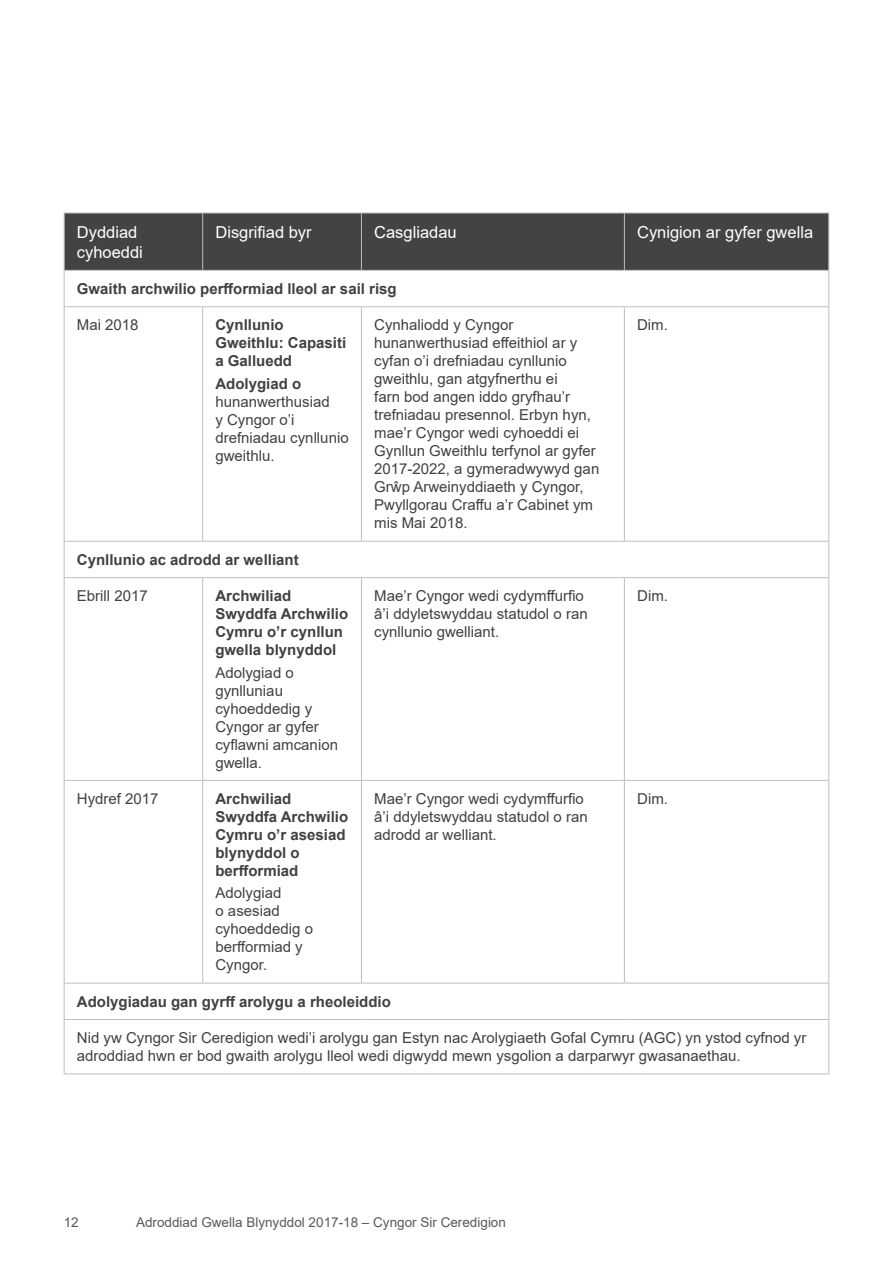
<style>
.page{position:relative;width:893px;height:1263px;background:#fff}
.page>*{position:absolute;margin:0;border:0;box-sizing:border-box;transform-origin:0 0}
.t1{font:16.5px/19.8px "Arial";color:#fff}
.t2{font:15px/18px "Arial";color:#414042}
.t3{font:700 15px/18px "Arial";color:#414042}
.t4{font:13.5px "Arial";color:#58595b}
</style>
<div class="page">
<div style="left:65px;top:214px;width:763px;height:56px;background:#434343"></div>
<svg style="left:65px;top:307px;width:763px;height:676px"></svg>
<hr style="left:64px;top:213px;width:139px;height:1px;background:#bcbec0">
<hr style="left:64px;top:213px;width:1px;height:57px;background:#bcbec0">
<hr style="left:203px;top:213px;width:158px;height:1px;background:#bcbec0">
<hr style="left:202px;top:213px;width:1px;height:57px;background:#bcbec0">
<hr style="left:361px;top:213px;width:263px;height:1px;background:#bcbec0">
<hr style="left:361px;top:213px;width:1px;height:57px;background:#bcbec0">
<hr style="left:624px;top:213px;width:205px;height:1px;background:#bcbec0">
<hr style="left:624px;top:213px;width:1px;height:57px;background:#bcbec0">
<hr style="left:828px;top:213px;width:1px;height:57px;background:#bcbec0">
<hr style="left:64px;top:270px;width:139px;height:1px;background:#bcbec0">
<hr style="left:64px;top:271px;width:1px;height:35px;background:#bcbec0">
<hr style="left:203px;top:270px;width:158px;height:1px;background:#bcbec0">
<hr style="left:361px;top:270px;width:263px;height:1px;background:#bcbec0">
<hr style="left:624px;top:270px;width:205px;height:1px;background:#bcbec0">
<hr style="left:828px;top:271px;width:1px;height:35px;background:#bcbec0">
<hr style="left:64px;top:306px;width:139px;height:1px;background:#bcbec0">
<hr style="left:64px;top:307px;width:1px;height:234px;background:#bcbec0">
<hr style="left:203px;top:306px;width:158px;height:1px;background:#bcbec0">
<hr style="left:202px;top:307px;width:1px;height:234px;background:#bcbec0">
<hr style="left:361px;top:306px;width:263px;height:1px;background:#bcbec0">
<hr style="left:361px;top:307px;width:1px;height:234px;background:#bcbec0">
<hr style="left:624px;top:306px;width:205px;height:1px;background:#bcbec0">
<hr style="left:624px;top:307px;width:1px;height:234px;background:#bcbec0">
<hr style="left:828px;top:307px;width:1px;height:234px;background:#bcbec0">
<hr style="left:64px;top:541px;width:139px;height:1px;background:#bcbec0">
<hr style="left:64px;top:542px;width:1px;height:35px;background:#bcbec0">
<hr style="left:203px;top:541px;width:158px;height:1px;background:#bcbec0">
<hr style="left:361px;top:541px;width:263px;height:1px;background:#bcbec0">
<hr style="left:624px;top:541px;width:205px;height:1px;background:#bcbec0">
<hr style="left:828px;top:542px;width:1px;height:35px;background:#bcbec0">
<hr style="left:64px;top:577px;width:139px;height:1px;background:#bcbec0">
<hr style="left:64px;top:578px;width:1px;height:202px;background:#bcbec0">
<hr style="left:203px;top:577px;width:158px;height:1px;background:#bcbec0">
<hr style="left:202px;top:578px;width:1px;height:202px;background:#bcbec0">
<hr style="left:361px;top:577px;width:263px;height:1px;background:#bcbec0">
<hr style="left:361px;top:578px;width:1px;height:202px;background:#bcbec0">
<hr style="left:624px;top:577px;width:205px;height:1px;background:#bcbec0">
<hr style="left:624px;top:578px;width:1px;height:202px;background:#bcbec0">
<hr style="left:828px;top:578px;width:1px;height:202px;background:#bcbec0">
<hr style="left:64px;top:780px;width:139px;height:1px;background:#bcbec0">
<hr style="left:64px;top:781px;width:1px;height:202px;background:#bcbec0">
<hr style="left:203px;top:780px;width:158px;height:1px;background:#bcbec0">
<hr style="left:202px;top:781px;width:1px;height:202px;background:#bcbec0">
<hr style="left:361px;top:780px;width:263px;height:1px;background:#bcbec0">
<hr style="left:361px;top:781px;width:1px;height:202px;background:#bcbec0">
<hr style="left:624px;top:780px;width:205px;height:1px;background:#bcbec0">
<hr style="left:624px;top:781px;width:1px;height:202px;background:#bcbec0">
<hr style="left:828px;top:781px;width:1px;height:202px;background:#bcbec0">
<hr style="left:64px;top:983px;width:139px;height:1px;background:#bcbec0">
<hr style="left:64px;top:983px;width:1px;height:36px;background:#bcbec0">
<hr style="left:203px;top:983px;width:158px;height:1px;background:#bcbec0">
<hr style="left:361px;top:983px;width:263px;height:1px;background:#bcbec0">
<hr style="left:624px;top:983px;width:205px;height:1px;background:#bcbec0">
<hr style="left:828px;top:983px;width:1px;height:36px;background:#bcbec0">
<hr style="left:64px;top:1019px;width:139px;height:1px;background:#bcbec0">
<hr style="left:64px;top:1020px;width:1px;height:53px;background:#bcbec0">
<hr style="left:203px;top:1019px;width:158px;height:1px;background:#bcbec0">
<hr style="left:361px;top:1019px;width:263px;height:1px;background:#bcbec0">
<hr style="left:624px;top:1019px;width:205px;height:1px;background:#bcbec0">
<hr style="left:828px;top:1020px;width:1px;height:53px;background:#bcbec0">
<hr style="left:64px;top:1073px;width:139px;height:1px;background:#bcbec0">
<hr style="left:203px;top:1073px;width:158px;height:1px;background:#bcbec0">
<hr style="left:361px;top:1073px;width:263px;height:1px;background:#bcbec0">
<hr style="left:624px;top:1073px;width:205px;height:1px;background:#bcbec0">
<p class="t1" style="left:77px;top:222px;width:68px">Dyddiad cyhoeddi</p>
<p class="t1" style="left:215px;top:222px;width:98px">Disgrifiad byr</p>
<p class="t1" style="left:374px;top:222px;width:84px">Casgliadau</p>
<p class="t1" style="left:637px;top:222px;width:178px">Cynigion ar gyfer gwella</p>
<p class="t3" style="left:77px;top:280px;width:321px">Gwaith archwilio perfformiad lleol ar sail risg</p>
<p class="t2" style="left:77px;top:316px;width:63px">Mai 2018</p>
<p class="t3" style="left:215px;top:316px;width:132px">Cynllunio<br>Gweithlu: Capasiti a Galluedd</p>
<p class="t3" style="left:215px;top:375px;width:87px">Adolygiad o</p>
<p class="t2" style="left:215px;top:392px;width:135px">hunanwerthusiad<br>y Cyngor o’i drefniadau cynllunio gweithlu.</p>
<p class="t2" style="left:374px;top:316px;width:227px">Cynhaliodd y Cyngor hunanwerthusiad effeithiol ar y cyfan o’i drefniadau cynllunio gweithlu, gan atgyfnerthu ei<br>farn bod angen iddo gryfhau’r trefniadau presennol. Erbyn hyn, mae’r Cyngor wedi cyhoeddi ei<br>Gynllun Gweithlu terfynol ar gyfer<br>2017-2022, a gymeradwywyd gan<br>Grŵp Arweinyddiaeth y Cyngor,<br>Pwyllgorau Craffu a’r Cabinet ym mis Mai 2018.</p>
<p class="t2" style="left:637px;top:316px;width:32px">Dim.</p>
<p class="t3" style="left:77px;top:551px;width:223px">Cynllunio ac adrodd ar welliant</p>
<p class="t2" style="left:77px;top:587px;width:72px">Ebrill 2017</p>
<p class="t3" style="left:215px;top:587px;width:134px">Archwiliad<br>Swyddfa Archwilio<br>Cymru o’r cynllun gwella blynyddol</p>
<p class="t2" style="left:215px;top:663px;width:124px">Adolygiad o gynlluniau cyhoeddedig y<br>Cyngor ar gyfer cyflawni amcanion gwella.</p>
<p class="t2" style="left:77px;top:790px;width:83px">Hydref 2017</p>
<p class="t3" style="left:215px;top:790px;width:134px">Archwiliad<br>Swyddfa Archwilio<br>Cymru o’r asesiad blynyddol o berfformiad</p>
<p class="t2" style="left:215px;top:884px;width:99px">Adolygiad<br>o asesiad cyhoeddedig o berfformiad y<br>Cyngor.</p>
<p class="t2" style="left:374px;top:587px;width:215px">Mae’r Cyngor wedi cydymffurfio â’i ddyletswyddau statudol o ran cynllunio gwelliant.</p>
<p class="t2" style="left:637px;top:587px;width:32px">Dim.</p>
<p class="t2" style="left:374px;top:790px;width:215px">Mae’r Cyngor wedi cydymffurfio â’i ddyletswyddau statudol o ran adrodd ar welliant.</p>
<p class="t2" style="left:637px;top:790px;width:32px">Dim.</p>
<p class="t3" style="left:77px;top:993px;width:315px">Adolygiadau gan gyrff arolygu a rheoleiddio</p>
<p class="t2" style="left:77px;top:1029px;width:731px">Nid yw Cyngor Sir Ceredigion wedi’i arolygu gan Estyn nac Arolygiaeth Gofal Cymru (AGC) yn ystod cyfnod yr adroddiad hwn er bod gwaith arolygu lleol wedi digwydd mewn ysgolion a darparwyr gwasanaethau.</p>
<p class="t4" style="left:64px;top:1213px;width:17px">12</p>
<p class="t4" style="left:136px;top:1213px;width:371px">Adroddiad Gwella Blynyddol 2017-18 – Cyngor Sir Ceredigion</p>
</div>
